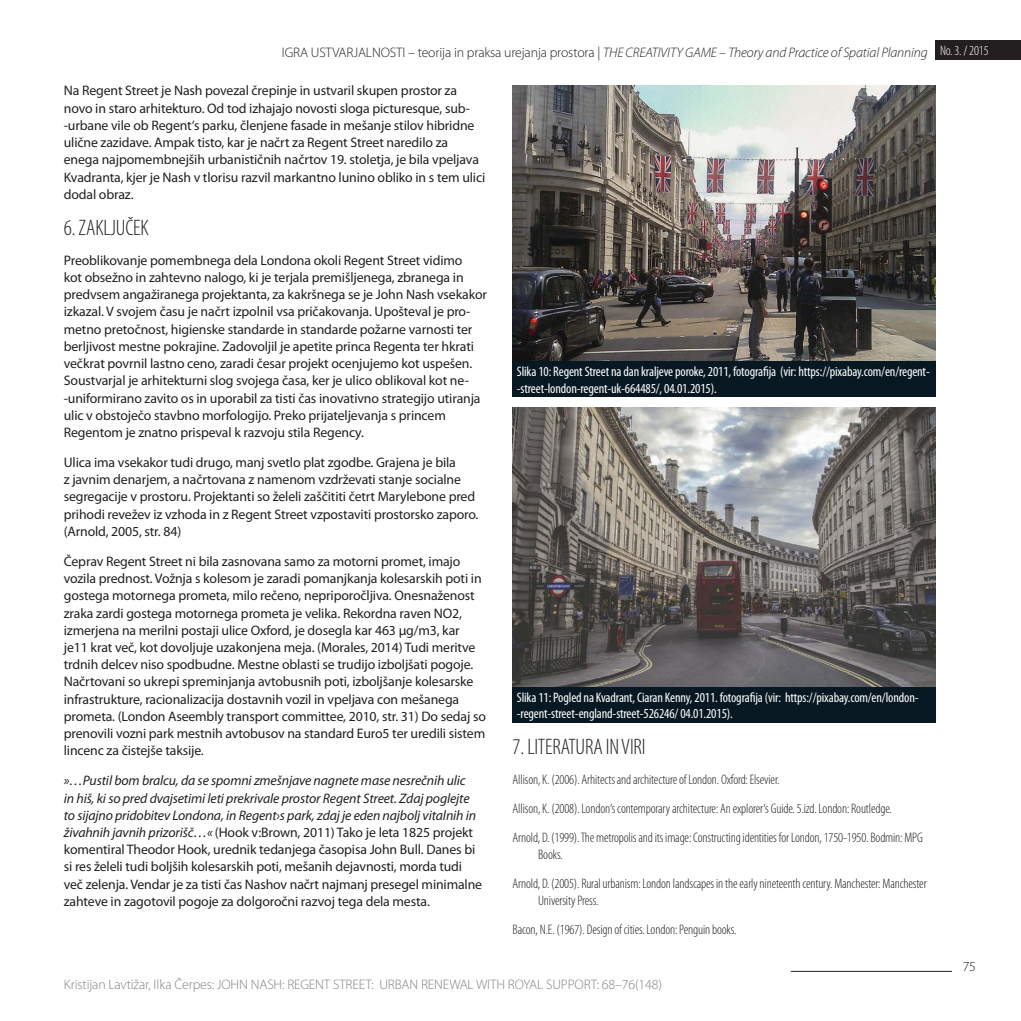
<style>
.page{position:relative;width:1021px;height:1021px;background:#fff}
.page>*{position:absolute;margin:0;border:0;box-sizing:border-box;transform-origin:0 0}
.clanki_podnaslov{font:300 condensed 22.5px "Myriad Pro";letter-spacing:-.01em;color:#231f20}
.t1{font:13.8px/17.2px "Myriad Pro";letter-spacing:-.01em;color:#231f20}
.literatura_in_viri{font:300 condensed 13.8px/16.5px "Myriad Pro";letter-spacing:-.01em;color:#231f20}
.opisi_k_slikam_BREZ{font:condensed 13.8px/16.5px "Myriad Pro";letter-spacing:-.01em;color:#fff}
.t2{font:italic 300 13.8px "Myriad Pro";letter-spacing:-.01em;color:#231f20}
.t3{font:300 13.8px "Myriad Pro";letter-spacing:-.01em;color:#808285}
.t4{font:300 13.8px "Myriad Pro";color:#231f20}
.s1{font-style:normal}
.s2{font-style:normal;font-stretch:condensed;color:#fff}
.s3{font-style:italic}
</style>
<div class="page">
<hr style="left:790px;top:970px;width:162px;height:1px;background:#231f20">
<div style="left:935px;top:41px;width:85px;height:19px;background:#231f20"></div>
<img style="left:512px;top:85px;width:423px;height:276px">
<img style="left:512px;top:407px;width:423px;height:280px">
<div style="left:512px;top:361px;width:423px;height:36px;background:#071822"></div>
<div style="left:512px;top:687px;width:423px;height:35px;background:#071822"></div>
<p class="t2" style="left:282px;top:44px;width:708px"><span class="s1">IGRA USTVARJALNOSTI – teorija in praksa urejanja prostora |</span> THE CREATIVITY GAME – Theory and Practice of Spatial Planning <span class="s2">No. 3. / 2015</span></p>
<p class="t1" style="left:64px;top:82px;width:423px">Na Regent Street je Nash povezal črepinje in ustvaril skupen prostor za novo in staro arhitekturo. Od tod izhajajo novosti sloga picturesque, sub--urbane vile ob Regent‘s parku, členjene fasade in mešanje stilov hibridne ulične zazidave. Ampak tisto, kar je načrt za Regent Street naredilo za enega najpomembnejših urbanističnih načrtov 19. stoletja, je bila vpeljava Kvadranta, kjer je Nash v tlorisu razvil markantno lunino obliko in s tem ulici dodal obraz.</p>
<p class="clanki_podnaslov" style="left:64px;top:214px;width:86px">6. ZAKLJUČEK</p>
<p class="t1" style="left:64px;top:251px;width:425px">Preoblikovanje pomembnega dela Londona okoli Regent Street vidimo<br>kot obsežno in zahtevno nalogo, ki je terjala premišljenega, zbranega in predvsem angažiranega projektanta, za kakršnega se je John Nash vsekakor izkazal. V svojem času je načrt izpolnil vsa pričakovanja. Upošteval je pro&shy;metno pretočnost, higienske standarde in standarde požarne varnosti ter berljivost mestne pokrajine. Zadovoljil je apetite princa Regenta ter hkrati večkrat povrnil lastno ceno, zaradi česar projekt ocenjujemo kot uspešen.<br>Soustvarjal je arhitekturni slog svojega časa, ker je ulico oblikoval kot ne--uniformirano zavito os in uporabil za tisti čas inovativno strategijo utiranja ulic v obstoječo stavbno morfologijo. Preko prijateljevanja s princem Regentom je znatno prispeval k razvoju stila Regency.</p>
<p class="t1" style="left:64px;top:453px;width:416px">Ulica ima vsekakor tudi drugo, manj svetlo plat zgodbe. Grajena je bila<br>z javnim denarjem, a načrtovana z namenom vzdrževati stanje socialne segregacije v prostoru. Projektanti so želeli zaščititi četrt Marylebone pred prihodi revežev iz vzhoda in z Regent Street vzpostaviti prostorsko zaporo. (Arnold, 2005, str. 84)</p>
<p class="t1" style="left:64px;top:552px;width:423px">Čeprav Regent Street ni bila zasnovana samo za motorni promet, imajo vozila prednost. Vožnja s kolesom je zaradi pomanjkanja kolesarskih poti in gostega motornega prometa, milo rečeno, nepriporočljiva. Onesnaženost zraka zardi gostega motornega prometa je velika. Rekordna raven NO2, izmerjena na merilni postaji ulice Oxford, je dosegla kar 463 µg/m3, kar je11 krat več, kot dovoljuje uzakonjena meja. (Morales, 2014) Tudi meritve trdnih delcev niso spodbudne. Mestne oblasti se trudijo izboljšati pogoje.<br>Načrtovani so ukrepi spreminjanja avtobusnih poti, izboljšanje kolesarske infrastrukture, racionalizacija dostavnih vozil in vpeljava con mešanega prometa. (London Aseembly transport committee, 2010, str. 31) Do sedaj so prenovili vozni park mestnih avtobusov na standard Euro5 ter uredili sistem lincenc za čistejše taksije.</p>
<p class="t1" style="left:64px;top:771px;width:420px"><span class="s3">»…Pustil bom bralcu, da se spomni zmešnjave nagnete mase nesrečnih ulic<br>in hiš, ki so pred dvajsetimi leti prekrivale prostor Regent Street. Zdaj poglejte to sijajno pridobitev Londona, in Regent›s park, zdaj je eden najbolj vitalnih in živahnih javnih prizorišč…«</span> (Hook v:Brown, 2011) Tako je leta 1825 projekt komentiral Theodor Hook, urednik tedanjega časopisa John Bull. Danes bi si res želeli tudi boljših kolesarskih poti, mešanih dejavnosti, morda tudi več zelenja. Vendar je za tisti čas Nashov načrt najmanj presegel minimalne zahteve in zagotovil pogoje za dolgoročni razvoj tega dela mesta.</p>
<p class="opisi_k_slikam_BREZ" style="left:517px;top:363px;width:414px">Slika 10: Regent Street na dan kraljeve poroke, 2011, fotografija (vir: https://pixabay.com/en/regent--street-london-regent-uk-664485/, 04.01.2015).</p>
<p class="opisi_k_slikam_BREZ" style="left:517px;top:688px;width:403px">Slika 11: Pogled na Kvadrant, Ciaran Kenny, 2011. fotografija (vir: https://pixabay.com/en/london--regent-street-england-street-526246/ 04.01.2015).</p>
<p class="clanki_podnaslov" style="left:512px;top:733px;width:134px">7. LITERATURA IN VIRI</p>
<p class="literatura_in_viri" style="left:512px;top:770px;width:268px">Allison, K. (2006). Arhitects and architecture of London. Oxford: Elsevier.</p>
<p class="literatura_in_viri" style="left:512px;top:800px;width:381px">Allison, K. (2008). London‘s contemporary architecture: An explorer‘s Guide. 5.izd. London: Routledge.</p>
<p class="literatura_in_viri" style="left:538px;top:829px;width:386px;text-indent:-26px">Arnold, D. (1999). The metropolis and its image: Constructing identities for London, 1750-1950. Bodmin: MPG<br>Books.</p>
<p class="literatura_in_viri" style="left:538px;top:875px;width:390px;text-indent:-26px">Arnold, D. (2005). Rural urbanism: London landscapes in the early nineteenth century. Manchester: Manchester<br>University Press.</p>
<p class="literatura_in_viri" style="left:512px;top:921px;width:225px">Bacon, N.E. (1967). Design of cities. London: Penguin books.</p>
<p class="t3" style="left:64px;top:975px;width:599px">Kristijan Lavtižar, Ilka Čerpes: JOHN NASH: REGENT STREET: URBAN RENEWAL WITH ROYAL SUPPORT: 68–76(148)</p>
<p class="t4" style="left:962px;top:958px;width:15px">75</p>
</div>
